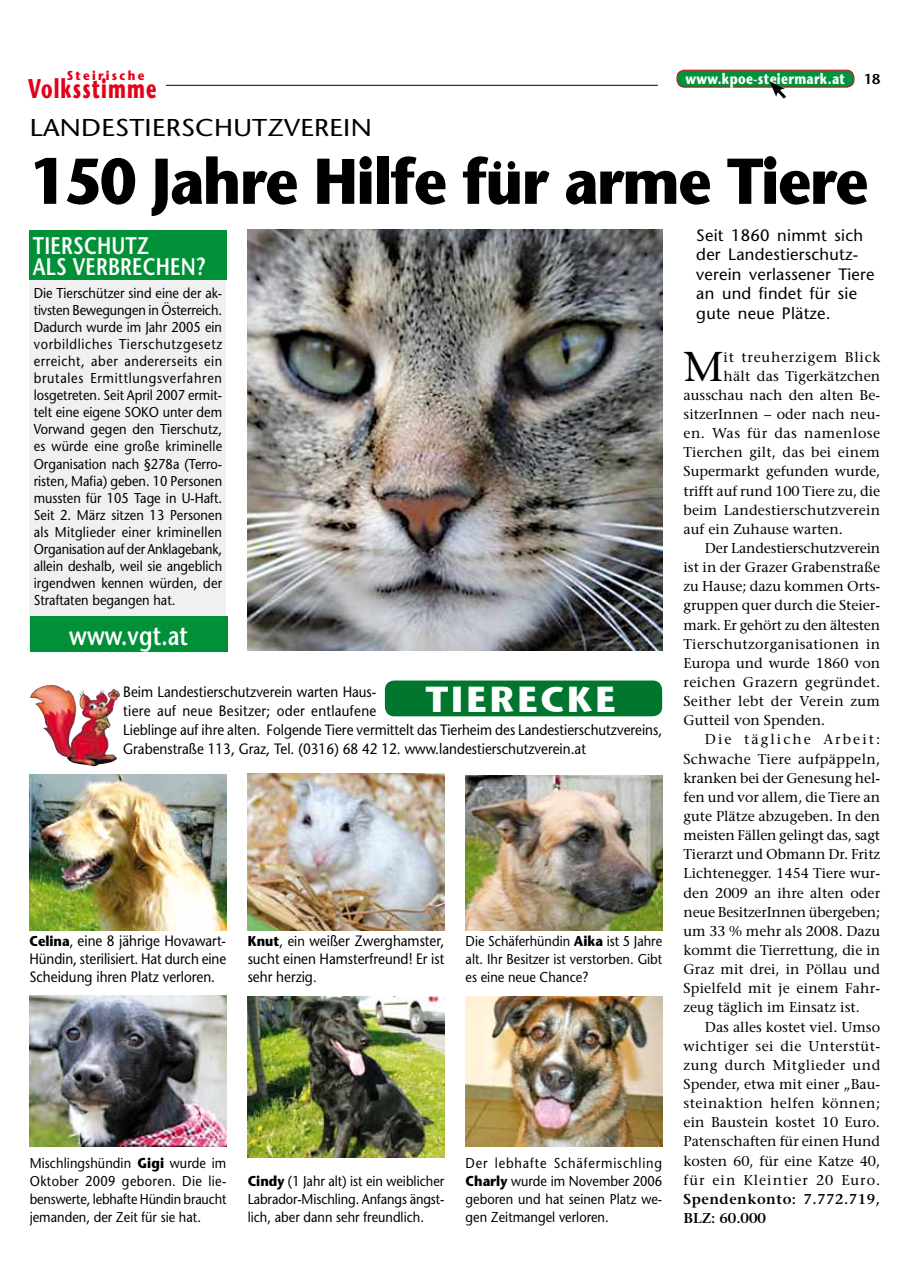
<style>
.page{position:relative;width:910px;height:1276px;background:#fff}
.page>*{position:absolute;margin:0;border:0;box-sizing:border-box;transform-origin:0 0}
.t1{font:700 64.5px "Stone Sans";letter-spacing:-.025em;color:#000;scale:.9 1}
.t2{font:41.55px "Stone Serif";color:#000}
.t3{font:700 36px "Stone Sans ITC";letter-spacing:.06em;color:#fff}
.t4{font:700 27px "Stone Sans";letter-spacing:.06em;color:#e2001b;scale:.67 1}
.t5{font:600 27px "Stone Sans";letter-spacing:.01em;color:#fff;scale:.8 1}
.t6{font:24.3px "Stone Sans";letter-spacing:.01em;color:#000;scale:1.11 1}
.t7{font:600 24px "Stone Sans";letter-spacing:.01em;color:#fff;scale:.8 1}
.t8{font:16.5px/19.5px "Stone Sans";letter-spacing:.015em;color:#000}
.t9{font:15px/18px "Stone Sans";color:#000;text-align:justify;scale:.9 1}
.t10{font:700 15px "Stone Sans";letter-spacing:.03em;color:#fff;scale:.8 1}
.t11{font:14.25px/17.1px "Stone Sans";color:#000;text-align:justify;scale:.9 1}
.t12{font:14.25px "Stone Serif";color:#000}
.t13{font:14.25px "Stone Serif";letter-spacing:.035em;color:#000}
.t14{font:14.25px "Stone Serif";letter-spacing:.03em;color:#000}
.t15{font:14.25px "Stone Serif";letter-spacing:.02em;color:#000}
.t16{font:600 14.25px/19.2px "Stone Serif";letter-spacing:.035em;color:#000}
.t17{font:14.25px "Stone Serif";letter-spacing:.025em;color:#000}
.t18{font:14.25px "Stone Serif";letter-spacing:.065em;color:#000}
.t19{font:14.25px "Stone Serif";letter-spacing:.05em;color:#000}
.t20{font:14.25px "Stone Serif";letter-spacing:.145em;color:#000}
.t21{font:600 14.25px "Stone Sans";color:#000}
.t22{font:700 12.9px "Stone Sans";letter-spacing:.2em;color:#e2001b;scale:.89 1}
.s1{font-weight:700}
.s2{font-weight:700;font-size:14.25px}
.s3{font-size:14.25px}
</style>
<div class="page">
<hr style="left:166px;top:85px;width:492px;height:1px;background:#000">
<div style="left:677px;top:70px;width:177px;height:17px;background:#00933d;border-radius:7px"></div>
<div style="left:677px;top:70px;width:177px;height:17px;border:1px solid #e2001b;border-radius:7px"></div>
<svg style="left:770px;top:81px;width:19px;height:18px"></svg>
<div style="left:385px;top:680px;width:277px;height:36px;background:#00762e;border-radius:9px"></div>
<img style="left:30px;top:685px;width:22px;height:21px">
<img style="left:248px;top:773px;width:196px;height:157px">
<img style="left:30px;top:774px;width:196px;height:156px">
<img style="left:466px;top:996px;width:196px;height:150px">
<img style="left:248px;top:996px;width:196px;height:161px">
<img style="left:466px;top:775px;width:196px;height:155px">
<img style="left:30px;top:995px;width:196px;height:151px">
<img style="left:248px;top:229px;width:414px;height:422px">
<div style="left:29px;top:248px;width:197px;height:404px;background:#f0f0f1"></div>
<div style="left:29px;top:230px;width:197px;height:49px;background:#009037"></div>
<div style="left:30px;top:616px;width:197px;height:36px;background:#009037"></div>
<p class="t22" style="left:67px;top:67px;width:89px">Steirische</p>
<p class="t10" style="left:685px;top:69px;width:201px">www.kpoe-steiermark.at</p>
<h3 class="t4" style="left:28px;top:72px;width:193px">Volksstimme</h3>
<p class="t21" style="left:864px;top:70px;width:18px">18</p>
<h3 class="t6" style="left:30px;top:113px;width:310px">LANDESTIERSCHUTZVEREIN</h3>
<h1 class="t1" style="left:30px;top:140px;width:933px">150 Jahre Hilfe für arme Tiere</h1>
<p class="t8" style="left:696px;top:225px;width:180px">Seit 1860 nimmt sich der Landestierschutz&shy;verein verlassener Tiere an und findet für sie gute neue Plätze.</p>
<h2 class="t2" style="left:683px;top:341px;width:42px">M</h2>
<p class="t19" style="left:724px;top:348px;width:158px">it treuherzigem Blick</p>
<h3 class="t7" style="left:33px;top:230px;width:28px">TIERSC</h3>
<h3 class="t7" style="left:97px;top:230px;width:51px">HUTZ</h3>
<h3 class="t7" style="left:33px;top:251px;width:66px">ALS VERBREC</h3>
<h3 class="t7" style="left:156px;top:251px;width:63px">HEN?</h3>
<p class="t11" style="left:34px;top:284px;width:211px">Die Tierschützer sind eine der ak&shy;tivsten Bewegungen in Österreich.<br>Dadurch wurde im Jahr 2005 ein vorbildliches Tierschutzgesetz erreicht, aber andererseits ein brutales Ermittlungsverfahren losgetreten. Seit April 2007 ermit&shy;telt eine eigene SOKO unter dem Vorwand gegen den Tierschutz, es würde eine große kriminelle Organisation nach §278a (Terro&shy;risten, Mafia) geben. 10 Personen mussten für 105 Tage in U-Haft.<br>Seit 2. März sitzen 13 Personen als M itglieder einer kriminellen Organisation auf der Anklagebank, allein deshalb, weil sie angeblich irgendwen kennen würden, der Straftaten begangen hat.</p>
<p class="t12" style="left:724px;top:367px;width:158px">hält das Tigerkätzchen</p>
<p class="t12" style="left:684px;top:386px;width:198px">ausschau nach den alten Be-</p>
<p class="t12" style="left:684px;top:405px;width:198px">sitzerInnen – oder nach neu-</p>
<p class="t13" style="left:684px;top:424px;width:198px">en. Was für das namenlose</p>
<p class="t12" style="left:684px;top:443px;width:198px">Tierchen gilt, das bei einem</p>
<p class="t12" style="left:684px;top:463px;width:198px">Supermarkt gefunden wurde,</p>
<p class="t12" style="left:684px;top:482px;width:198px">trifft auf rund 100 Tiere zu, die</p>
<p class="t12" style="left:684px;top:501px;width:198px">beim Landestierschutzverein</p>
<p class="t12" style="left:684px;top:520px;width:161px">auf ein Zuhause warten.</p>
<p class="t12" style="left:705px;top:539px;width:177px">Der Landestierschutzverein</p>
<p class="t12" style="left:684px;top:558px;width:198px">ist in der Grazer Grabenstraße</p>
<p class="t12" style="left:684px;top:577px;width:198px">zu Hause; dazu kommen Orts-</p>
<p class="t12" style="left:684px;top:597px;width:198px">gruppen quer durch die Steier-</p>
<p class="t12" style="left:684px;top:616px;width:198px">mark. Er gehört zu den ältesten</p>
<p class="t17" style="left:684px;top:635px;width:198px">Tierschutzorganisationen in</p>
<p class="t12" style="left:684px;top:654px;width:198px">Europa und wurde 1860 von</p>
<p class="t14" style="left:684px;top:673px;width:198px">reichen Grazern gegründet.</p>
<p class="t15" style="left:684px;top:692px;width:198px">Seither lebt der Verein zum</p>
<p class="t12" style="left:684px;top:711px;width:143px">Gutteil von Spenden.</p>
<p class="t20" style="left:705px;top:731px;width:177px">Die tägliche Arbeit:</p>
<p class="t15" style="left:684px;top:750px;width:198px">Schwache Tiere aufpäppeln,</p>
<p class="t12" style="left:684px;top:769px;width:198px">kranken bei der Genesung hel-</p>
<p class="t12" style="left:684px;top:788px;width:198px">fen und vor allem, die Tiere an</p>
<p class="t12" style="left:684px;top:807px;width:198px">gute Plätze abzugeben. In den</p>
<p class="t12" style="left:684px;top:826px;width:198px">meisten Fällen gelingt das, sagt</p>
<p class="t12" style="left:684px;top:845px;width:198px">Tierarzt und Obmann Dr. Fritz</p>
<p class="t12" style="left:684px;top:864px;width:198px">Lichtenegger. 1454 Tiere wur-</p>
<p class="t12" style="left:684px;top:884px;width:198px">den 2009 an ihre alten oder</p>
<p class="t12" style="left:684px;top:903px;width:198px">neue BesitzerInnen übergeben;</p>
<p class="t12" style="left:684px;top:922px;width:198px">um 33 % mehr als 2008. Dazu</p>
<p class="t12" style="left:684px;top:941px;width:198px">kommt die Tierrettung, die in</p>
<p class="t12" style="left:684px;top:960px;width:198px">Graz mit drei, in Pöllau und</p>
<p class="t12" style="left:684px;top:979px;width:198px">Spielfeld mit je einem Fahr-</p>
<p class="t12" style="left:684px;top:998px;width:178px">zeug täglich im Einsatz ist.</p>
<p class="t12" style="left:705px;top:1018px;width:177px">Das alles kostet viel. Umso</p>
<p class="t14" style="left:684px;top:1037px;width:198px">wichtiger sei die Unterstüt-</p>
<p class="t13" style="left:684px;top:1056px;width:198px">zung durch Mitglieder und</p>
<p class="t12" style="left:684px;top:1075px;width:198px">Spender, etwa mit einer „Bau-</p>
<p class="t13" style="left:684px;top:1094px;width:198px">steinaktion helfen können;</p>
<p class="t12" style="left:684px;top:1113px;width:198px">ein Baustein kostet 10 Euro.</p>
<p class="t12" style="left:684px;top:1132px;width:198px">Patenschaften für einen Hund</p>
<p class="t12" style="left:684px;top:1152px;width:198px">kosten 60, für eine Katze 40,</p>
<p class="t18" style="left:684px;top:1171px;width:198px">für ein Kleintier 20 Euro.</p>
<p class="t16" style="left:684px;top:1189px;width:198px">Spendenkonto: 7.772.719,<br>BLZ: 60.000</p>
<h3 class="t5" style="left:69px;top:619px;width:150px">WWW.VGT.AT</h3>
<p class="t9" style="left:123px;top:681px;width:600px;line-height:19.2px;text-align:left">Beim Landestierschutzverein warten Haus-<br>tiere auf neue Besitzer; oder entlaufene<br>Lieblinge auf ihre alten. Folgende Tiere vermittelt das Tierheim des Landestierschutzvereins, Grabenstraße 113, Graz, Tel. (0316) 68 42 12. www.landestierschutzverein.at</p>
<h3 class="t3" style="left:426px;top:668px;width:192px">TIERECKE</h3>
<p class="t11" style="left:466px;top:931px;width:220px;line-height:18px">Die Schäferhündin <span class="s1">Aika</span> ist 5 Jahre alt. Ihr Besitzer ist verstorben. Gibt es eine neue Chance?</p>
<p class="t9" style="left:29px;top:931px;width:220px"><span class="s2">Celina</span><span class="s3">,</span> eine 8 jährige Hovawart-Hündin, sterilisiert. Hat durch eine Scheidung ihren Platz verloren.</p>
<p class="t9" style="left:248px;top:932px;width:220px"><span class="s2">Knut</span><span class="s3">, ein</span> weißer Zwerghamster, sucht einen Hamsterfreund! Er ist sehr herzig<span class="s3">.</span></p>
<p class="t11" style="left:30px;top:1154px;width:220px;line-height:18px">M ischlingshündin <span class="s1">Gigi</span> wurde im Oktober 2009 geboren. Die lie&shy;benswerte, lebhafte Hündin braucht jemanden, der Zeit für sie hat.</p>
<p class="t11" style="left:466px;top:1154px;width:220px;line-height:18px">Der lebhafte Schäfermischling <span class="s1">Charly</span> wurde im November 2006 geboren und hat seinen Platz we&shy;gen Zeitmangel verloren.</p>
<p class="t11" style="left:248px;top:1172px;width:220px;line-height:18px"><span class="s1">Cindy</span> (1 Jahr alt) ist ein weiblicher Labrador-M ischling. Anfangs ängst&shy;lich, aber dann sehr freundlich.</p>
</div>
